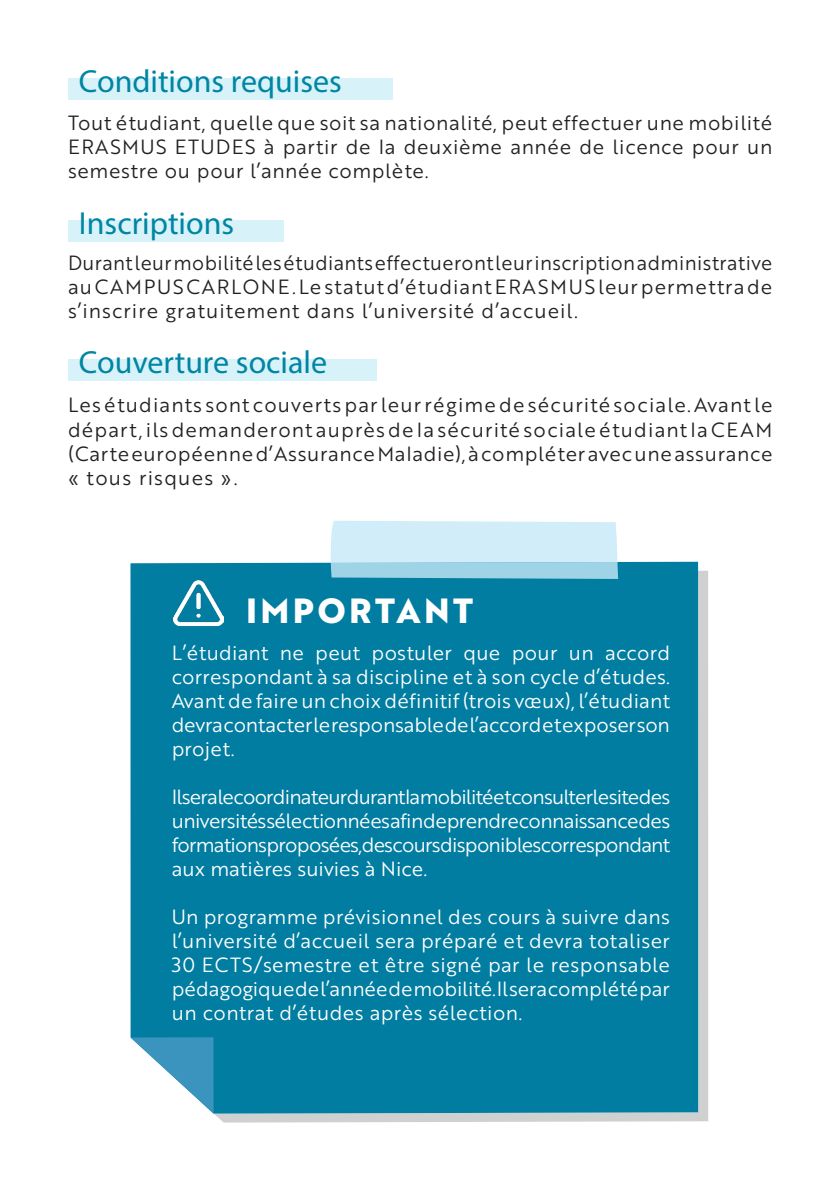
<style>
.page{position:relative;width:840px;height:1191px;background:#fff}
.page>*{position:absolute;margin:0;border:0;box-sizing:border-box;transform-origin:0 0}
.t1{font:700 34px "Brother 1816 Extra";letter-spacing:.1em;color:#fff}
.t2{font:32px "Myriad Pro";color:#0085a3}
.t3{font:20px/24px "Brother 1816 Book";letter-spacing:.01em;color:#fff;text-align:justify}
.t4{font:20px/24px "Brother 1816 Book";letter-spacing:.035em;color:#231f20;text-align:justify}
</style>
<div class="page">
<div style="left:68px;top:79px;width:324px;height:21px;background:#d7f3f9"></div>
<div style="left:68px;top:220px;width:215px;height:22px;background:#d7f3f9"></div>
<div style="left:68px;top:359px;width:308px;height:22px;background:#d7f3f9"></div>
<svg style="left:214px;top:571px;width:493px;height:551px;background:#b7c7cc"></svg>
<div style="left:130px;top:562px;width:567px;height:551px;background:#007da1"></div>
<svg style="left:130px;top:1037px;width:83px;height:76px"></svg>
<svg style="left:330px;top:521px;width:287px;height:58px;background:#c0e4f3"></svg>
<img style="left:174px;top:578px;width:49px;height:50px">
<p class="t2" style="left:79px;top:62px;width:264px">Conditions requises</p>
<p class="t4" style="left:68px;top:110px;width:705px">Tout étudiant, quelle que soit sa nationalité, peut effectuer une mobilité ERASMUS ETUDES à partir de la deuxième année de licence pour un semestre ou pour l’année complète.</p>
<p class="t2" style="left:79px;top:203px;width:157px">Inscriptions</p>
<p class="t4" style="left:68px;top:250px;width:705px">Durant leur mobilité les étudiants effectueront leur inscription administrative au CAMPUS CARLONE. Le statut d’étudiant ERASMUS leur permettra de s’inscrire gratuitement dans l’université d’accueil.</p>
<p class="t2" style="left:79px;top:342px;width:250px">Couverture sociale</p>
<p class="t4" style="left:68px;top:392px;width:705px">Les étudiants sont couverts par leur régime de sécurité sociale. Avant le départ, ils demanderont auprès de la sécurité sociale étudiant la CEAM (Carte européenne d’Assurance Maladie), à compléter avec une assurance « tous risques ».</p>
<p class="t1" style="left:246px;top:585px;width:228px">IMPORTANT</p>
<p class="t3" style="left:171px;top:640px;width:499px">L’étudiant ne peut postuler que pour un accord correspondant à sa discipline et à son cycle d’études.</p>
<p class="t3" style="left:171px;top:688px;width:499px">Avant de faire un choix définitif (trois vœux), l’étudiant devra contacter le responsable de l’accord et exposer son projet.</p>
<p class="t3" style="left:171px;top:784px;width:500px">Il sera le coordinateur durant la mobilité et consulter le site des universités sélectionnées afin de prendre connaissance des formations proposées, des cours disponibles correspondant aux matières suivies à Nice.</p>
<p class="t3" style="left:171px;top:904px;width:499px">Un programme prévisionnel des cours à suivre dans l’université d’accueil sera préparé et devra totaliser 30 ECTS/semestre et être signé par le responsable pédagogique de l’année de mobilité. Il sera complété par un contrat d’études après sélection.</p>
</div>
